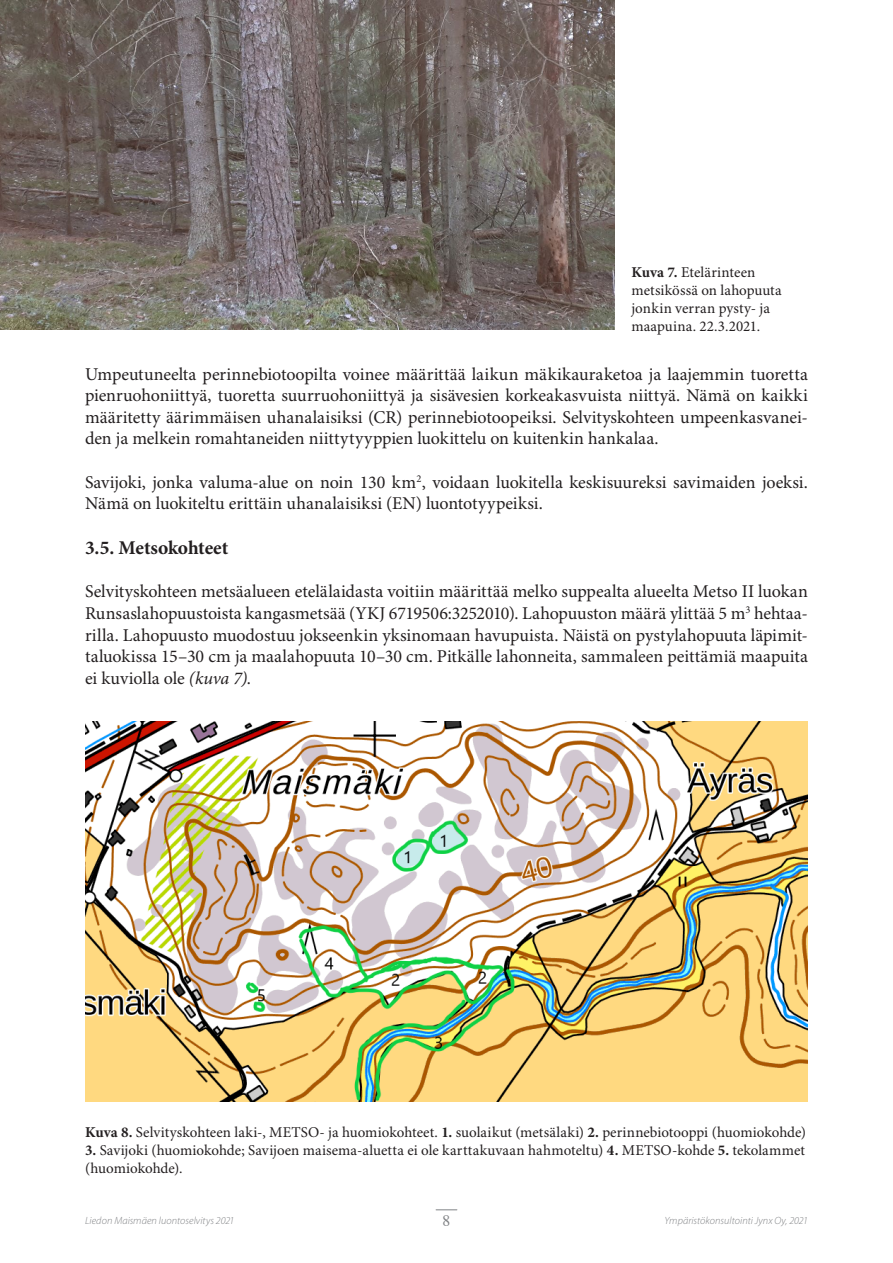
<style>
.page{position:relative;width:893px;height:1263px;background:#fff}
.page>*{position:absolute;margin:0;border:0;box-sizing:border-box;transform-origin:0 0}
.t1{font:700 19.5px "Minion Pro";letter-spacing:-.01em;color:#231f20}
.t2{font:18px/21.6px "Minion Pro";letter-spacing:-.005em;color:#231f20;text-align:justify}
.t3{font:15.75px "Times";color:#808285}
.t4{font:15px/18px "Minion Pro";color:#231f20}
.t5{font:italic 300 10.5px "Myriad Pro";letter-spacing:.005em;color:#808285}
.s1{font-weight:700}
.s2{font-style:italic}
</style>
<div class="page">
<svg style="left:436px;top:1209px;width:21px;height:1px"></svg>
<img style="left:85px;top:722px;width:723px;height:379px">
<img style="left:0;top:0;width:615px;height:330px">
<p class="t4" style="left:631px;top:263px;width:152px"><span class="s1">Kuva 7.</span> Etelärinteen metsikössä on lahopuuta jonkin verran pysty- ja maapuina. 22.3.2021.</p>
<p class="t2" style="left:85px;top:364px;width:724px">Umpeutuneelta perinnebiotoopilta voinee määrittää laikun mäkikauraketoa ja laajemmin tuoretta pienruohoniittyä, tuoretta suurruohoniittyä ja sisävesien korkeakasvuista niittyä. Nämä on kaikki määritetty äärimmäisen uhanalaisiksi (CR) perinnebiotoopeiksi. Selvityskohteen umpeenkasvanei&shy;den ja melkein romahtaneiden niittytyyppien luokittelu on kuitenkin hankalaa.</p>
<p class="t2" style="left:85px;top:472px;width:724px">Savijoki, jonka valuma-alue on noin 130 km<sup>2</sup>, voidaan luokitella keskisuureksi savimaiden joeksi.<br>Nämä on luokiteltu erittäin uhanalaisiksi (EN) luontotyypeiksi.</p>
<p class="t1" style="left:85px;top:536px;width:145px">3.5. Metsokohteet</p>
<p class="t2" style="left:85px;top:581px;width:724px">Selvityskohteen metsäalueen etelälaidasta voitiin määrittää melko suppealta alueelta Metso II luokan Runsaslahopuustoista kangasmetsää (YKJ 6719506:3252010). Lahopuuston määrä ylittää 5 m<sup>3</sup> hehtaa&shy;rilla. Lahopuusto muodostuu jokseenkin yksinomaan havupuista. Näistä on pystylahopuuta läpimit&shy;taluokissa 15–30 cm ja maalahopuuta 10–30 cm. Pitkälle lahonneita, sammaleen peittämiä maapuita ei kuviolla ole <span class="s2">(kuva 7)</span>.</p>
<p class="t4" style="left:85px;top:1123px;width:722px"><span class="s1">Kuva 8.</span> Selvityskohteen laki-, METSO- ja huomiokohteet. <span class="s1">1.</span> suolaikut (metsälaki) <span class="s1">2.</span> perinnebiotooppi (huomiokohde)</p>
<p class="t4" style="left:85px;top:1141px;width:722px"><span class="s1">3.</span> Savijoki (huomiokohde; Savijoen maisema-aluetta ei ole karttakuvaan hahmoteltu) <span class="s1">4.</span> METSO-kohde <span class="s1">5.</span> tekolammet (huomiokohde).</p>
<p class="t5" style="left:85px;top:1215px;width:151px">Liedon Maismäen luontoselvitys 2021</p>
<p class="t3" style="left:443px;top:1205px;width:9px">8</p>
<p class="t5" style="left:665px;top:1215px;width:145px">Ympäristökonsultointi Jynx Oy, 2021</p>
</div>
